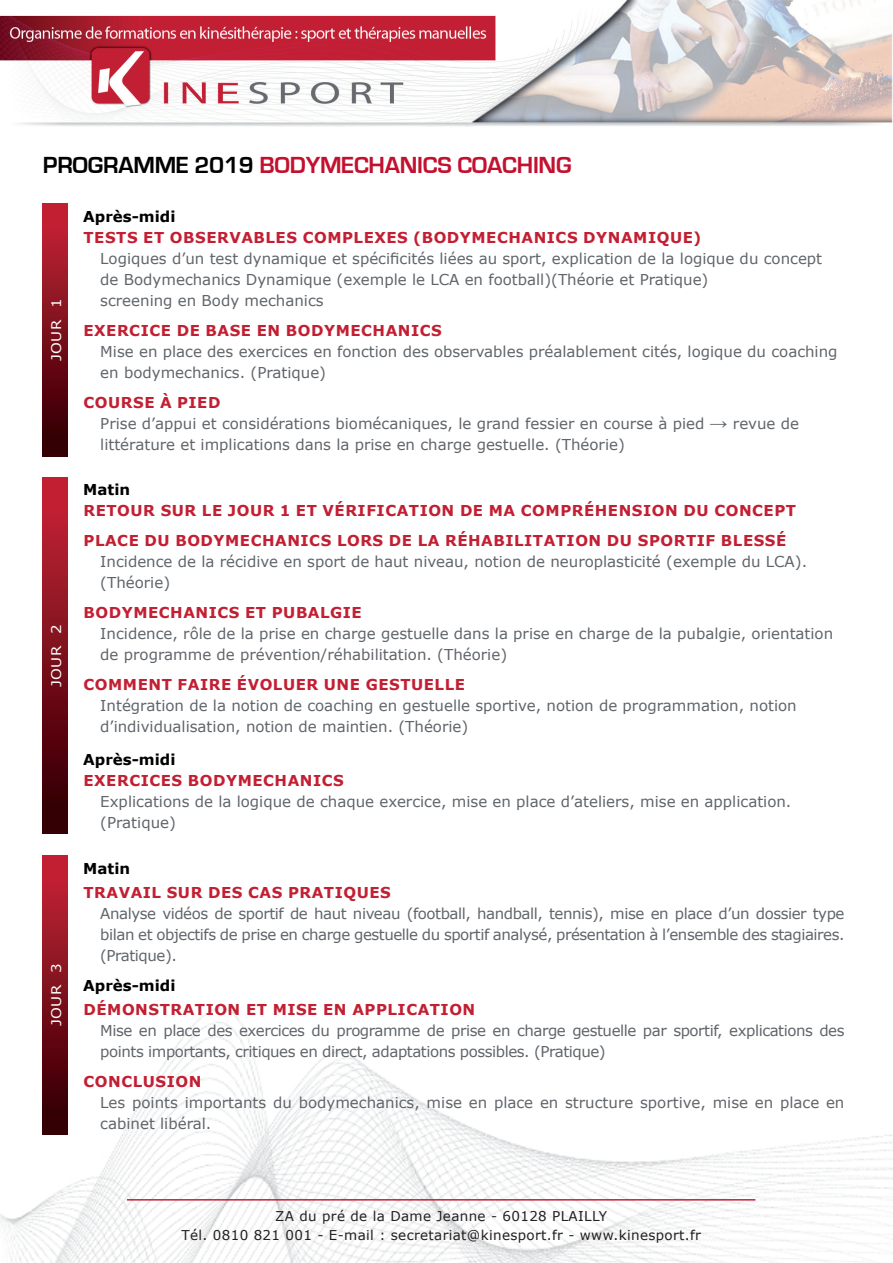
<style>
.page{position:relative;width:893px;height:1263px;background:#fff}
.page>*{position:absolute;margin:0;border:0;box-sizing:border-box;transform-origin:0 0}
.t1{font:700 24px "Eurostile";letter-spacing:-.01em;color:#c3102f}
.t2{font:15px/21px "Verdana";color:#60656a}
.t3{font:700 15px/30px "Verdana";letter-spacing:.035em;color:#c31f33}
.t4{font:15px/21px "Verdana";letter-spacing:-.03em;color:#60656a}
.t5{font:700 15px "Verdana";color:#000}
.t6{font:13.5px/19.5px "Verdana";letter-spacing:.025em;color:#231f20;text-align:center}
.t7{font:13.35px "Verdana";letter-spacing:.03em;color:#fff;scale:1.12 1}
.s1{color:#000}
.s2{font-weight:700;color:#c31f33}
.s3{font-family:"Arial";font-weight:700;font-size:18px}
</style>
<div class="page">
<img style="left:0;top:957px;width:893px;height:306px">
<img style="left:0;top:0;width:893px;height:127px">
<hr style="left:127px;top:1199px;width:628px;height:1px;background:#c31f3b">
<div style="left:43px;top:204px;width:25px;height:252px;background:linear-gradient(to bottom,#cc2438,#2c0000)"></div>
<div style="left:43px;top:478px;width:25px;height:355px;background:linear-gradient(to bottom,#cc2438,#2b0000)"></div>
<div style="left:43px;top:855px;width:25px;height:279px;background:linear-gradient(to bottom,#cc2438,#2b0000)"></div>
<h1 class="t1" style="left:43px;top:152px;width:530px"><span class="s1">PROGRAMME 2019</span> BODYMECHANICS COACHING</h1>
<p class="t7" style="left:47px;top:361px;width:58px;rotate:-90deg">JOUR 1</p>
<p class="t7" style="left:47px;top:687px;width:58px;rotate:-90deg">JOUR 2</p>
<p class="t7" style="left:47px;top:1026px;width:58px;rotate:-90deg">JOUR 3</p>
<p class="t5" style="left:83px;top:206px;width:94px">APRÈS-MIDI</p>
<p class="t3" style="left:84px;top:222px;width:619px">TESTS ET O BSERVABLES COMPLEXES (BODYM ECHANICS DYNAMIQUE)</p>
<p class="t2" style="left:100px;top:248px;width:723px">Logiques d’un test dynamique et spécificités liées au sport, explication de la logique du concept de Bodymechanics Dynamique (exemple le LCA en football)(Théorie et Pratique)<br>screening en Body mechanics</p>
<p class="t3" style="left:84px;top:315px;width:360px">EXERCICE DE BASE EN BO DYM ECHANICS</p>
<p class="t2" style="left:100px;top:341px;width:739px">Mise en place des exercices en fonction des observables préalablement cités, logique du coaching en bodymechanics. (Pratique)</p>
<p class="t2" style="left:100px;top:392px;width:700px;text-indent:-17px"><span class="s2">COURSE À PIED<br></span>Prise d’appui et considérations biomécaniques, le grand fessier en course à pied <span class="s3">→</span> revue de littérature et implications dans la prise en charge gestuelle. (Théorie)</p>
<p class="t5" style="left:83px;top:479px;width:48px">MATIN</p>
<p class="t3" style="left:84px;top:495px;width:714px">RETOUR SUR LE JOUR 1 ET VÉRIFICATION DE MA COMPRÉHENSION DU CONCEPT<br>PLACE DU BO DYMECHANICS LO RS DE LA RÉHABILITATIO N DU SPO RTIF BLESSÉ</p>
<p class="t2" style="left:100px;top:551px;width:708px">Incidence de la récidive en sport de haut niveau, notion de neuroplasticité (exemple du LCA). (Théorie)</p>
<p class="t3" style="left:84px;top:597px;width:280px">BO DYMECHANICS ET PUBALGIE</p>
<p class="t2" style="left:100px;top:623px;width:734px">Incidence, rôle de la prise en charge gestuelle dans la prise en charge de la pubalgie, orientation de programme de prévention/réhabilitation. (Théorie)</p>
<p class="t3" style="left:84px;top:669px;width:383px">COMMENT FAIRE ÉVOLUER UNE GESTUELLE</p>
<p class="t2" style="left:100px;top:695px;width:698px">Intégration de la notion de coaching en gestuelle sportive, notion de programmation, notion d’individualisation, notion de maintien. (Théorie)</p>
<p class="t5" style="left:83px;top:748px;width:94px">APRÈS-MIDI</p>
<p class="t3" style="left:84px;top:765px;width:262px">EXERCICES BO DYMECHANICS</p>
<p class="t2" style="left:100px;top:790px;width:693px">Explications de la logique de chaque exercice, mise en place d’ateliers, mise en application. (Pratique)</p>
<p class="t5" style="left:83px;top:857px;width:48px">MATIN</p>
<p class="t3" style="left:84px;top:877px;width:309px">TRAVAIL SUR DES CAS PRATIQUES</p>
<p class="t2" style="left:100px;top:902px;width:746px;text-align:justify">Analyse vidéos de sportif de haut niveau (football, handball, tennis), mise en place d’un dossier type bilan et objectifs de prise en charge gestuelle du sportif analysé, présentation à l’ensemble des stagiaires. (Pratique).</p>
<p class="t5" style="left:83px;top:974px;width:94px">APRÈS-MIDI</p>
<p class="t3" style="left:84px;top:994px;width:393px">DÉMO NSTRATIO N ET MISE EN APPLICATIO N</p>
<p class="t4" style="left:100px;top:1019px;width:746px">Mise en place des exercices du programme de prise en charge gestuelle par sportif, explications des points importants, critiques en direct, adaptations possibles. (Pratique)</p>
<p class="t3" style="left:84px;top:1066px;width:119px">CONCLUSION</p>
<p class="t2" style="left:100px;top:1091px;width:746px">Les points importants du bodymechanics, mise en place en structure sportive, mise en place en cabinet libéral.</p>
<p class="t6" style="left:181px;top:1206px;width:521px">ZA du pré de la Dame Jeanne - 60128 PLAILLY<br>Tél. 0810 821 001 - E-mail : secretariat@kinesport.fr - www.kinesport.fr</p>
</div>
